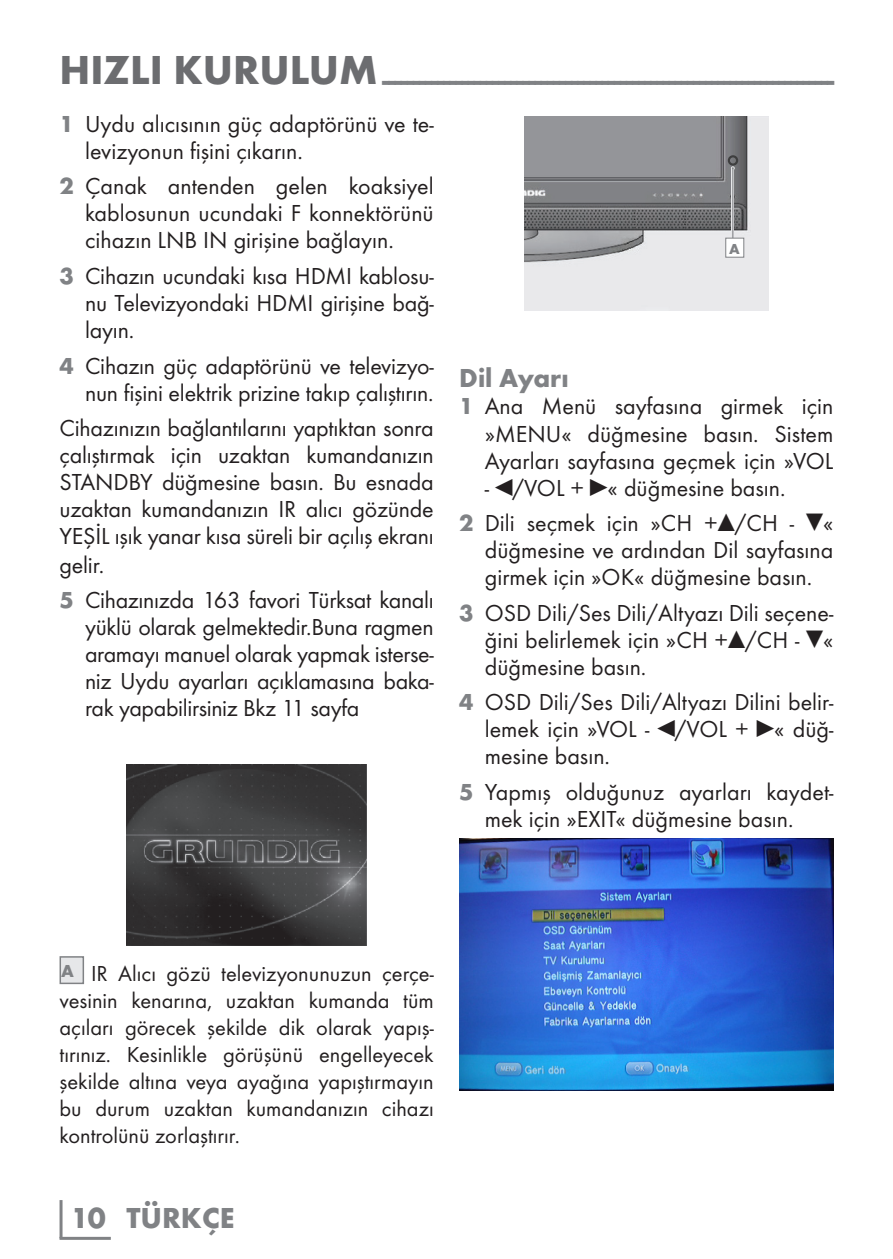
<style>
.page{position:relative;width:893px;height:1259px;background:#fff}
.page>*{position:absolute;margin:0;border:0;box-sizing:border-box;transform-origin:0 0}
.t1{font:700 30px "Futura TOT";color:#808285}
.t2{font:700 27px "Futura TOT";color:#808285}
.t3{font:24px/27px "Futura TOT Boo";color:#231f20;text-align:justify}
.t4{font:22.5px/27px "Futura TOT Boo";color:#231f20;text-align:justify}
.t5{font:700 15px "Futura TOT";color:#808285}
.s1{font-family:"Futura TOT";font-weight:700;color:#808285}
.s2{font-family:"Grund Son Dr";font-size:33px}
</style>
<div class="page">
<hr style="left:60px;top:1200px;width:3px;height:38px;background:#808285">
<hr style="left:60px;top:1236px;width:51px;height:3px;background:#808285">
<img style="left:126px;top:765px;width:241px;height:180px">
<div style="left:60px;top:957px;width:23px;height:26px;background:#e6e7e9"></div>
<div style="left:60px;top:956px;width:24px;height:28px;border:2px solid #808285"></div>
<img style="left:524px;top:116px;width:245px;height:194px">
<div style="left:728px;top:155px;width:10px;height:11px;border:2px solid #3e3e3f;border-radius:50%"></div>
<hr style="left:732px;top:169px;width:2px;height:71px;background:#e6e7e9">
<hr style="left:732px;top:169px;width:1px;height:72px;background:#808285">
<div style="left:725px;top:238px;width:19px;height:20px;background:#fff;border:1px solid #808285"></div>
<img style="left:459px;top:839px;width:374px;height:251px">
<p class="t1" style="left:60px;top:61px;width:776px"><sup>HIZLI</sup> <sup>KURULUM</sup> --------------------------------------------------------------------------</p>
<p class="t3" style="left:85px;top:110px;width:350px;text-indent:-26px"><span class="s1">1</span> Uydu alıcısının güç adaptörünü ve te&shy;levizyonun fişini çıkarın.</p>
<p class="t3" style="left:85px;top:173px;width:350px;text-indent:-26px"><span class="s1">2</span> Çanak antenden gelen koaksiyel kablosunun ucundaki F konnektörünü cihazın LNB IN girişine bağlayın.</p>
<p class="t3" style="left:85px;top:262px;width:350px;text-indent:-26px"><span class="s1">3</span> Cihazın ucundaki kısa HDMI kablosu&shy;nu Televizyondaki HDMI girişine bağ&shy;layın.</p>
<p class="t3" style="left:60px;top:352px;width:376px;text-align:right"><span class="s1">4</span> Cihazın güç adaptörünü ve televizyo&shy;nun fişini elektrik prizine takıp çalıştırın.</p>
<p class="t3" style="left:60px;top:414px;width:376px">Cihazınızın bağlantılarını yaptıktan sonra çalıştırmak için uzaktan kumandanızın STANDBY düğmesine basın. Bu esnada uzaktan kumandanızın IR alıcı gözünde YEŞİL ışık yanar kısa süreli bir açılış ekranı gelir.</p>
<p class="t3" style="left:85px;top:587px;width:350px;text-indent:-26px"><span class="s1">5</span> Cihazınızda 163 favori Türksat kanalı yüklü olarak gelmektedir.Buna ragmen aramayı manuel olarak yapmak isterse&shy;niz Uydu ayarları açıklamasına baka&shy;rak yapabilirsiniz Bkz 11 sayfa</p>
<p class="t5" style="left:729px;top:239px;width:12px">A</p>
<p class="t2" style="left:459px;top:362px;width:111px">Dil Ayarı</p>
<p class="t3" style="left:485px;top:393px;width:350px;text-indent:-26px"><span class="s1">1</span> Ana Menü sayfasına girmek için »MENU« düğmesine basın. Sistem Ayarları sayfasına geçmek için »VOL</p>
<p class="t3" style="left:459px;top:470px;width:376px;line-height:35.4px;text-indent:26px">- <span class="s2">r</span>/VOL + <span class="s2">e</span>« düğmesine basın.<br><span class="s1">2</span> Dili seçmek için »CH +<span class="s2">w</span>/CH - <span class="s2">q</span>«</p>
<p class="t3" style="left:485px;top:536px;width:350px">düğmesine ve ardından Dil sayfasına girmek için »OK« düğmesine basın.</p>
<p class="t3" style="left:485px;top:599px;width:350px;text-indent:-26px"><span class="s1">3</span> OSD Dili/Ses Dili/Altyazı Dili seçene&shy;ğini belirlemek için »CH +<span class="s2">w</span>/CH - <span class="s2">q</span>« düğmesine basın.</p>
<p class="t3" style="left:485px;top:688px;width:350px;text-indent:-26px"><span class="s1">4</span> OSD Dili/Ses Dili/Altyazı Dilini belir&shy;lemek için »VOL - <span class="s2">r</span>/VOL + <span class="s2">e</span>« düğ&shy;mesine basın.</p>
<p class="t3" style="left:485px;top:778px;width:350px;text-indent:-26px"><span class="s1">5</span> Yapmış olduğunuz ayarları kaydet&shy;mek için »EXIT« düğmesine basın.</p>
<p class="t4" style="left:60px;top:960px;width:376px"><sup>A</sup> IR Alıcı gözü televizyonunuzun çerçe&shy;vesinin kenarına, uzaktan kumanda tüm açıları görecek şekilde dik olarak yapış&shy;tırınız. Kesinlikle görüşünü engelleyecek şekilde altına veya ayağına yapıştırmayın bu durum uzaktan kumandanızın cihazı kontrolünü zorlaştırır.</p>
<p class="t1" style="left:71px;top:1199px;width:165px">10 TÜRKÇE</p>
</div>
